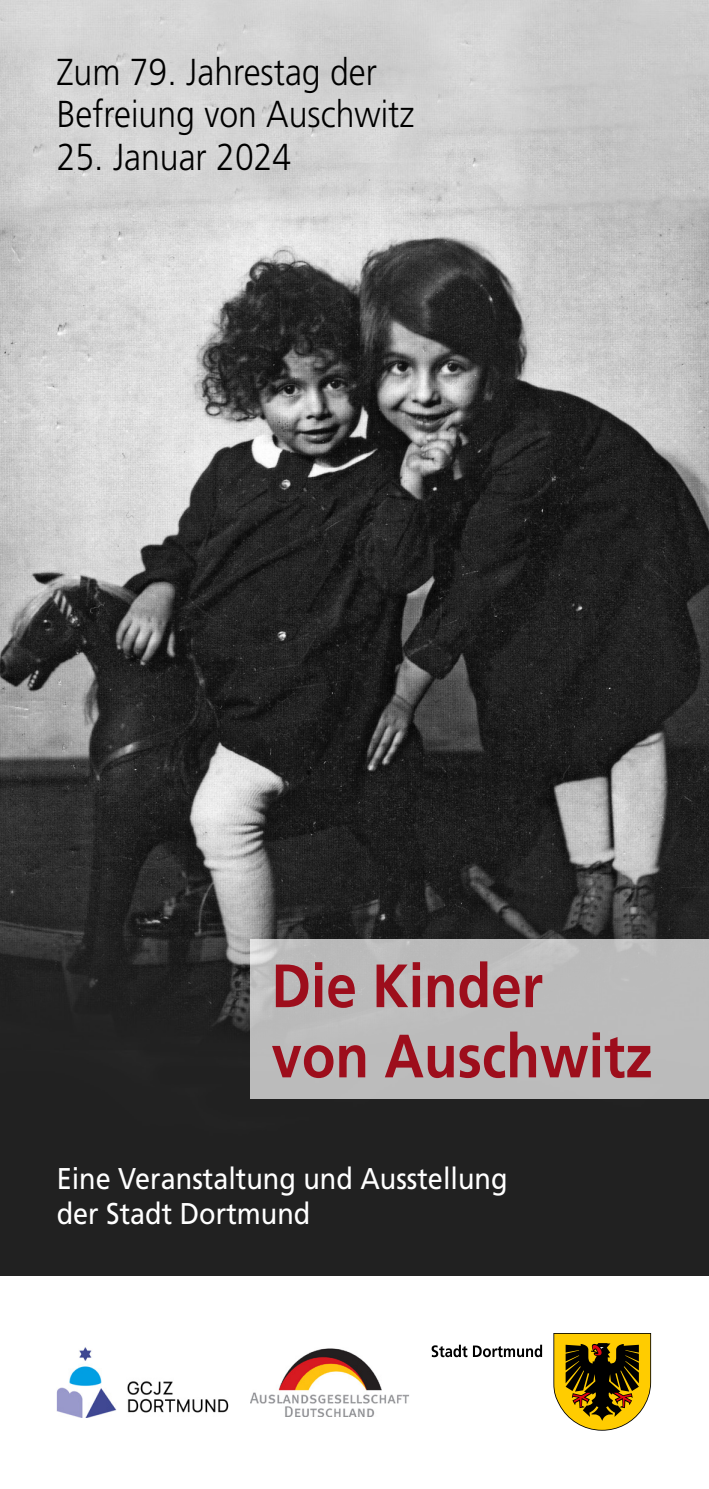
<style>
.page{position:relative;width:709px;height:1489px;background:#fff}
.page>*{position:absolute;margin:0;border:0;box-sizing:border-box;transform-origin:0 0}
.t1{font:700 61px/70.2px "Frutiger LT Pro";color:#9d0e1c;scale:.9 1}
.t2{font:300 37.5px/42.5px "Frutiger LT Pro";color:#000;scale:.9 1}
.t3{font:30px/35px "Frutiger LT Pro";color:#fff;scale:.9 1}
</style>
<div class="page">
<img style="left:0;top:0;width:709px;height:1275px">
<svg style="left:553px;top:1333px;width:98px;height:97px"></svg>
<svg style="left:431px;top:1344px;width:36px;height:12px"></svg>
<svg style="left:473px;top:1344px;width:69px;height:12px"></svg>
<img style="left:57px;top:1347px;width:171px;height:70px">
<img style="left:250px;top:1348px;width:159px;height:68px">
<div style="left:250px;top:939px;width:459px;height:159px;background:#bbb"></div>
<p class="t2" style="left:57px;top:51px;width:399px">Zum 79. Jahrestag der<br>Befreiung von Auschwitz</p>
<p class="t2" style="left:57px;top:136px;width:262px">25. Januar 2024</p>
<h1 class="t1" style="left:271px;top:950px;width:425px">Die Kinder von Auschwitz</h1>
<p class="t3" style="left:57px;top:1160px;width:502px">Eine Veranstaltung und Ausstellung der Stadt Dortmund</p>
</div>
